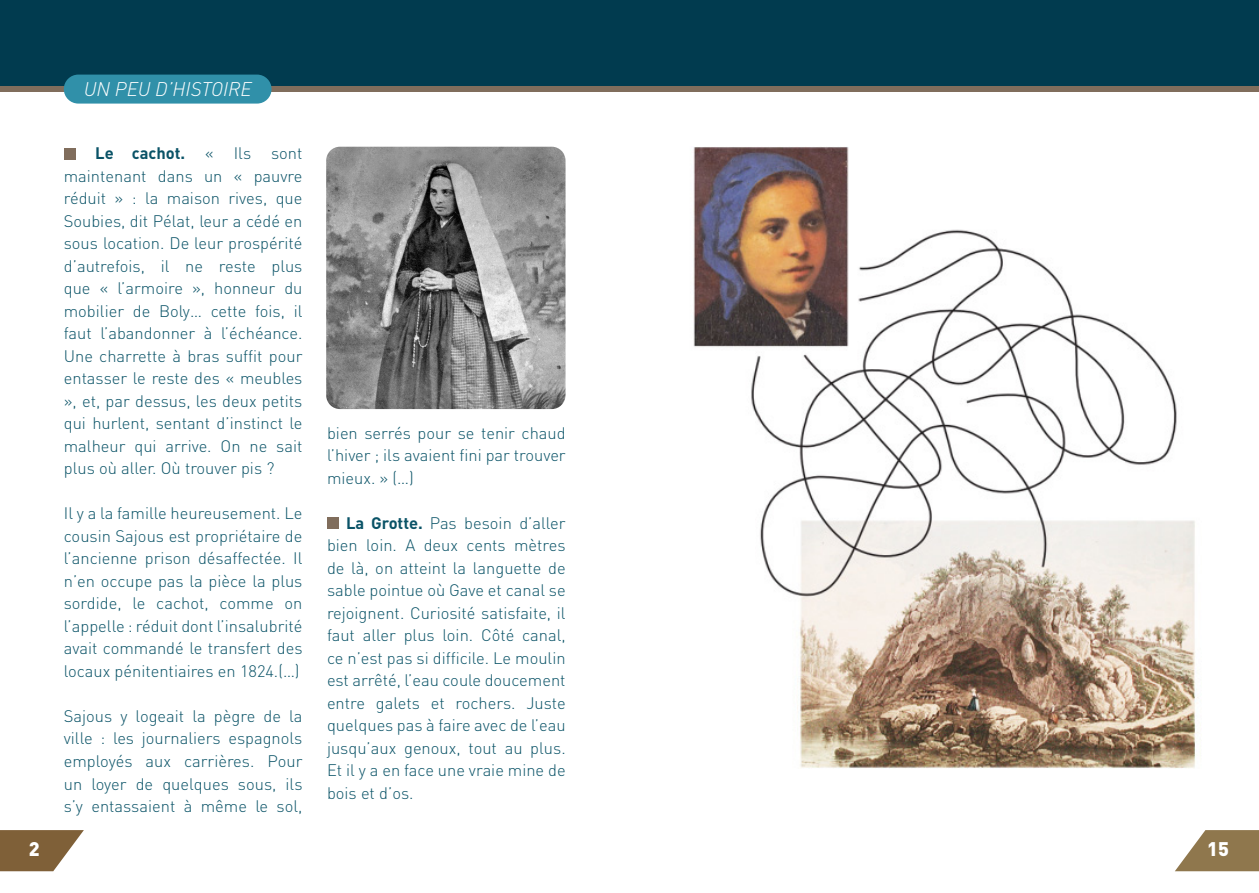
<style>
.page{position:relative;width:1259px;height:893px;background:#fff}
.page>*{position:absolute;margin:0;border:0;box-sizing:border-box;transform-origin:0 0}
.t1{font:italic 300 19.5px "DIN Pro";color:#fff}
.t2{font:900 19.5px "DIN Pro";color:#fff}
.t3{font:300 16.5px/22.5px "DIN Pro";color:#0a5367;text-align:justify}
.s1{font-weight:700}
</style>
<div class="page">
<svg style="left:1175px;top:830px;width:84px;height:41px"></svg>
<svg style="left:0;top:830px;width:84px;height:41px"></svg>
<div style="left:0;top:0;width:1259px;height:86px;background:#013b4f"></div>
<div style="left:0;top:86px;width:1259px;height:6px;background:#806d5c"></div>
<div style="left:64px;top:75px;width:207px;height:29px;background:#3090a9;border-radius:14px"></div>
<div style="left:64px;top:148px;width:11px;height:11px;background:#806d5c"></div>
<div style="left:327px;top:517px;width:12px;height:12px;background:#806d5c"></div>
<img style="left:326px;top:147px;width:239px;height:262px">
<img style="left:693px;top:147px;width:505px;height:622px">
<p class="t1" style="left:84px;top:74px;width:169px">UN PEU D’HISTOIRE</p>
<p class="t3" style="left:64px;top:141px;width:240px;text-indent:31px"><span class="s1">Le cachot.</span> « Ils sont maintenant dans un « pauvre réduit » : la maison rives, que Soubies, dit Pélat, leur a cédé en sous location. De leur prospérité d’autrefois, il ne reste plus que « l’armoire », honneur du mobilier de Boly… cette fois, il faut l’abandonner à l’échéance.<br>Une charrette à bras suffit pour entasser le reste des « meubles », et, par dessus, les deux petits qui hurlent, sentant d’instinct le malheur qui arrive. On ne sait plus où aller. Où trouver pis ?</p>
<p class="t3" style="left:64px;top:501px;width:240px">Il y a la famille heureusement. Le cousin Sajous est propriétaire de l’ancienne prison désaffectée. Il n’en occupe pas la pièce la plus sordide, le cachot, comme on l’appelle : réduit dont l’insalubrité avait commandé le transfert des locaux pénitentiaires en 1824.(…)</p>
<p class="t3" style="left:64px;top:704px;width:240px">Sajous y logeait la pègre de la ville : les journaliers espagnols employés aux carrières. Pour un loyer de quelques sous, ils s’y entassaient à même le sol,</p>
<p class="t3" style="left:327px;top:421px;width:240px">bien serrés pour se tenir chaud l’hiver ; ils avaient fini par trouver mieux. » (…)</p>
<p class="t3" style="left:327px;top:511px;width:240px;text-indent:19px"><span class="s1">La Grotte.</span> Pas besoin d’aller bien loin. A deux cents mètres de là, on atteint la languette de sable pointue où Gave et canal se rejoignent. Curiosité satisfaite, il faut aller plus loin. Côté canal, ce n’est pas si difficile. Le moulin est arrêté, l’eau coule doucement entre galets et rochers. Juste quelques pas à faire avec de l’eau jusqu’aux genoux, tout au plus.<br>Et il y a en face une vraie mine de bois et d’os.</p>
<p class="t2" style="left:29px;top:832px;width:12px">2</p>
<p class="t2" style="left:1207px;top:832px;width:23px">15</p>
</div>
